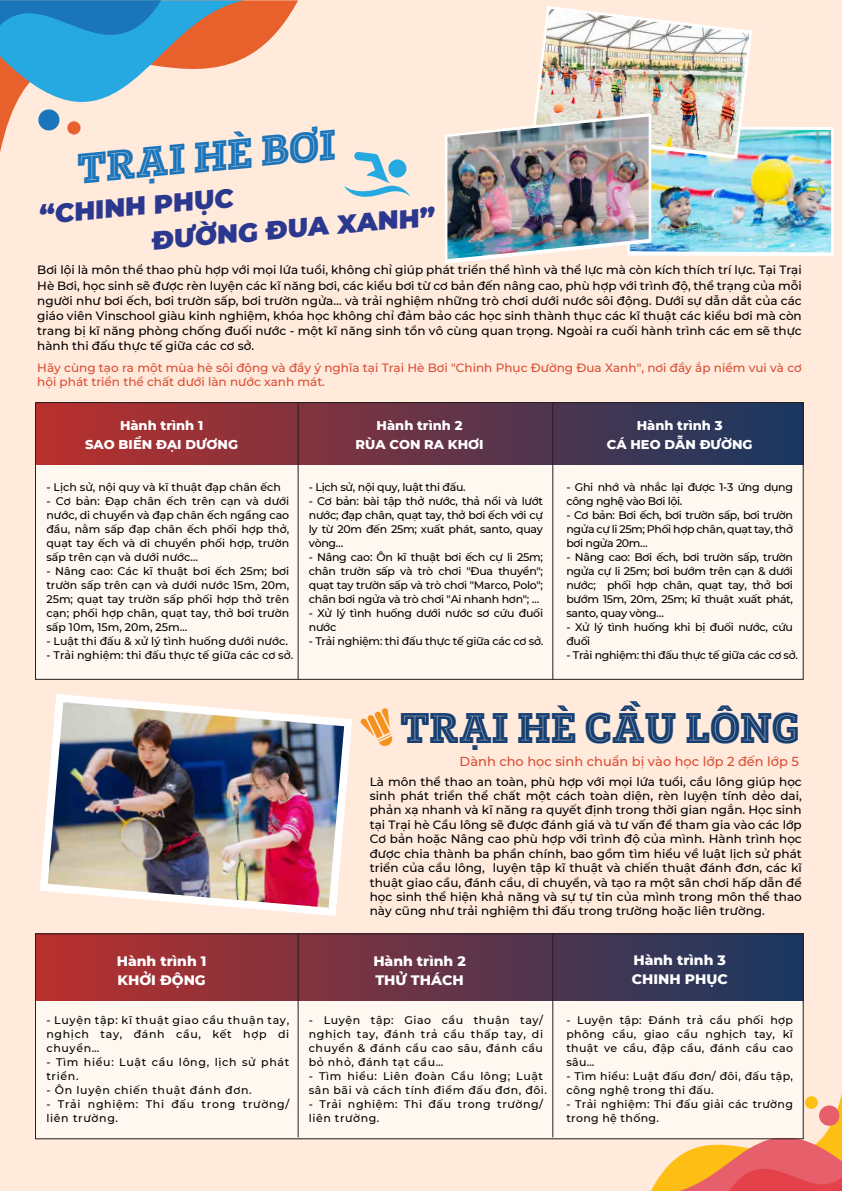
<style>
.page{position:relative;width:842px;height:1191px;background:#ffeadc}
.page>*{position:absolute;margin:0;border:0;box-sizing:border-box;transform-origin:0 0}
.t1{font:41px "SVN Posterizer KG Inline";letter-spacing:-.01em;color:#163f72}
.t2{font:40.8px "SVN Posterizer KG Inline";color:#1b75bb}
.t3{font:900 25.9px/36px "Montserrat";color:#2b388f}
.t4{font:800 14px/19px "Montserrat";color:#fff}
.t5{font:800 13px/19px "Montserrat";color:#fff;text-align:center}
.t6{font:500 13px "Montserrat";color:#da4c31}
.t7{font:500 12px/14.4px "Montserrat";color:#000;text-align:justify}
.t8{font:500 12px/14.4px "Montserrat";color:#da4c31}
.t9{font:500 11px/14px "Montserrat";color:#000;text-align:justify}
.t10{font:500 11px/14px "Montserrat";letter-spacing:-.03em;color:#000}
.t11{font:500 11px/14px "Montserrat";letter-spacing:.06em;color:#000}
.t12{font:500 11px/14px "Montserrat";letter-spacing:.05em;color:#000}
.t13{font:500 11px/14px "Montserrat";letter-spacing:-.025em;color:#000}
.t14{font:500 11px/14px "Montserrat";letter-spacing:.03em;color:#000}
</style>
<div class="page">
<svg style="left:650px;top:1072px;width:192px;height:119px"></svg>
<div style="left:819px;top:1105px;width:20px;height:20px;background:#e65f6b;border-radius:50%"></div>
<div style="left:805px;top:1096px;width:13px;height:13px;background:#fdbf13;border-radius:50%"></div>
<svg style="left:244px;top:0;width:54px;height:58px;fill:#e8612d"></svg>
<svg style="left:0;top:0;width:244px;height:152px"></svg>
<svg style="left:0;top:0;width:161px;height:86px"></svg>
<div style="left:38px;top:109px;width:21px;height:21px;background:#1b75bb;border-radius:50%"></div>
<div style="left:67px;top:121px;width:14px;height:13px;background:#e8612d;border-radius:50%"></div>
<img style="left:445px;top:6px;width:389px;height:258px">
<img style="left:447px;top:117px;width:202px;height:142px">
<svg style="left:344px;top:152px;width:66px;height:45px"></svg>
<div style="left:36px;top:402px;width:767px;height:277px;background:#fff8f1"></div>
<div style="left:36px;top:402px;width:768px;height:62px;background:linear-gradient(to right,#b9302c,#193861)"></div>
<hr style="left:298px;top:402px;width:1px;height:277px;background:#231f20">
<hr style="left:552px;top:402px;width:1px;height:277px;background:#231f20">
<div style="left:36px;top:934px;width:767px;height:203px;background:#fff8f1"></div>
<div style="left:36px;top:934px;width:768px;height:66px;background:linear-gradient(to right,#b9302c,#193861)"></div>
<div style="left:35px;top:933px;width:768px;height:206px;border:1px solid #231f20"></div>
<hr style="left:298px;top:934px;width:1px;height:203px;background:#231f20">
<hr style="left:552px;top:934px;width:1px;height:203px;background:#231f20">
<svg style="left:40px;top:694px;width:312px;height:222px"></svg>
<img style="left:48px;top:702px;width:296px;height:205px">
<svg style="left:360px;top:708px;width:32px;height:38px"></svg>
<h2 class="t2" style="left:73px;top:135px;width:262px;rotate:-5deg">TRẠI HÈ BƠI</h2>
<h3 class="t3" style="left:147px;top:185px;width:285px;text-indent:-110px;rotate:-5deg">“CHINH PHỤC<br>ĐƯỜNG ĐUA XANH”</h3>
<p class="t7" style="left:37px;top:262px;width:766px;line-height:15px">Bơi lội là môn thể thao phù hợp với mọi lứa tuổi, không chỉ giúp phát triển thể hình và thể lực mà còn kích thích trí lực. Tại Trại Hè Bơi, học sinh sẽ được rèn luyện các kĩ năng bơi, các kiểu bơi từ cơ bản đến nâng cao, phù hợp với trình độ, thể trạng của mỗi người như bơi ếch, bơi trườn sấp, bơi trườn ngửa… và trải nghiệm những trò chơi dưới nước sôi động. Dưới sự dẫn dắt của các giáo viên Vinschool giàu kinh nghiệm, khóa học không chỉ đảm bảo các học sinh thành thục các kĩ thuật các kiểu bơi mà còn trang bị kĩ năng phòng chống đuối nước - một kĩ năng sinh tồn vô cùng quan trọng. Ngoài ra cuối hành trình các em sẽ thực hành thi đấu thực tế giữa các cơ sở.</p>
<p class="t8" style="left:37px;top:360px;width:766px">Hãy cùng tạo ra một mùa hè sôi động và đầy ý nghĩa tại Trại Hè Bơi "Chinh Phục Đường Đua Xanh", nơi đầy ắp niềm vui và cơ hội phát triển thể chất dưới làn nước xanh mát.</p>
<p class="t5" style="left:85px;top:415px;width:154px">Hành trình 1<br>SAO BIỂN ĐẠI DƯƠNG</p>
<p class="t5" style="left:356px;top:415px;width:129px">Hành trình 2<br>RÙA CON RA KHƠI</p>
<p class="t13" style="left:309px;top:479px;width:158px">- Lịch sử, nội quy, luật thi đấu.</p>
<p class="t9" style="left:309px;top:493px;width:236px">- Cơ bản: bài tập thở nước, thả nổi và lướt nước; đạp chân, quạt tay, thở bơi ếch với cự ly từ 20m đến 25m; xuất phát, santo, quay vòng…</p>
<p class="t9" style="left:309px;top:549px;width:236px">- Nâng cao: Ôn kĩ thuật bơi ếch cự li 25m; chân trườn sấp và trò chơi "Đua thuyền"; quạt tay trườn sấp và trò chơi "Marco, Polo"; chân bơi ngửa và trò chơi "Ai nhanh hơn"; …</p>
<p class="t13" style="left:309px;top:605px;width:236px">- Xử lý tình huống dưới nước sơ cứu đuối nước</p>
<p class="t13" style="left:309px;top:633px;width:236px">- Trải nghiệm: thi đấu thực tế giữa các cơ sở.</p>
<p class="t9" style="left:46px;top:479px;width:236px">- Lịch sử, nội quy và kĩ thuật đạp chân ếch</p>
<p class="t9" style="left:46px;top:493px;width:244px">- Cơ bản: Đạp chân ếch trên cạn và dưới nước, di chuyển và đạp chân ếch ngẩng cao đầu, nằm sấp đạp chân ếch phối hợp thở, quạt tay ếch và di chuyển phối hợp, trườn sấp trên cạn và dưới nước…</p>
<p class="t9" style="left:46px;top:563px;width:244px">- Nâng cao: Các kĩ thuật bơi ếch 25m; bơi trườn sấp trên cạn và dưới nước 15m, 20m, 25m; quạt tay trườn sấp phối hợp thở trên cạn; phối hợp chân, quạt tay, thở bơi trườn sấp 10m, 15m, 20m, 25m…</p>
<p class="t9" style="left:46px;top:633px;width:243px">- Luật thi đấu &amp; xử lý tình huống dưới nước.</p>
<p class="t9" style="left:46px;top:647px;width:248px">- Trải nghiệm: thi đấu thực tế giữa các cơ sở.</p>
<p class="t5" style="left:607px;top:415px;width:147px">Hành trình 3<br>CÁ HEO DẪN ĐƯỜNG</p>
<p class="t10" style="left:566px;top:479px;width:228px">- Ghi nhớ và nhắc lại được 1-3 ứng dụng công nghệ vào Bơi lội.</p>
<p class="t9" style="left:566px;top:507px;width:228px">- Cơ bản: Bơi ếch, bơi trườn sấp, bơi trườn ngửa cự li 25m; Phối hợp chân, quạt tay, thở bơi ngửa 20m…</p>
<p class="t9" style="left:566px;top:549px;width:228px">- Nâng cao: Bơi ếch, bơi trườn sấp, trườn ngửa cự li 25m; bơi bướm trên cạn &amp; dưới nước; phối hợp chân, quạt tay, thở bơi bướm 15m, 20m, 25m; kĩ thuật xuất phát, santo, quay vòng…</p>
<p class="t10" style="left:566px;top:619px;width:228px">- Xử lý tình huống khi bị đuối nước, cứu đuối</p>
<p class="t10" style="left:566px;top:647px;width:233px">- Trải nghiệm: thi đấu thực tế giữa các cơ sở.</p>
<h1 class="t1" style="left:400px;top:694px;width:401px">TRẠI HÈ CẦU LÔNG</h1>
<p class="t7" style="left:370px;top:773px;width:433px">Là môn thể thao an toàn, phù hợp với mọi lứa tuổi, cầu lông giúp học sinh phát triển thể chất một cách toàn diện, rèn luyện tính dẻo dai, phản xạ nhanh và kĩ năng ra quyết định trong thời gian ngắn. Học sinh tại Trại hè Cầu lông sẽ được đánh giá và tư vấn để tham gia vào các lớp Cơ bản hoặc Nâng cao phù hợp với trình độ của mình. Hành trình học được chia thành ba phần chính, bao gồm tìm hiểu về luật lịch sử phát triển của cầu lông, luyện tập kĩ thuật và chiến thuật đánh đơn, các kĩ thuật giao cầu, đánh cầu, di chuyển, và tạo ra một sân chơi hấp dẫn để học sinh thể hiện khả năng và sự tự tin của mình trong môn thể thao này cũng như trải nghiệm thi đấu trong trường hoặc liên trường.</p>
<p class="t6" style="left:460px;top:752px;width:341px">Dành cho học sinh chuẩn bị vào học lớp 2 đến lớp 5</p>
<p class="t4" style="left:117px;top:950px;width:91px">Hành trình 1<br>KHỞI ĐỘNG</p>
<p class="t4" style="left:373px;top:950px;width:94px">Hành trình 2<br>THỬ THÁCH</p>
<p class="t9" style="left:309px;top:1012px;width:236px">- Luyện tập: Giao cầu thuận tay/ nghịch tay, đánh trả cầu thấp tay, di chuyển &amp; đánh cầu cao sâu, đánh cầu bỏ nhỏ, đánh tạt cầu…</p>
<p class="t12" style="left:309px;top:1068px;width:240px">- Tìm hiểu: Liên đoàn Cầu lông; Luật sân bãi và cách tính điểm đấu đơn, đôi.</p>
<p class="t12" style="left:309px;top:1096px;width:236px">- Trải nghiệm: Thi đấu trong trường/ liên trường.</p>
<p class="t9" style="left:46px;top:1012px;width:244px">- Luyện tập: kĩ thuật giao cầu thuận tay, nghịch tay, đánh cầu, kết hợp di chuyển…</p>
<p class="t11" style="left:46px;top:1054px;width:244px">- Tìm hiểu: Luật cầu lông, lịch sử phát triển.</p>
<p class="t11" style="left:46px;top:1082px;width:207px">- Ôn luyện chiến thuật đánh đơn.</p>
<p class="t11" style="left:46px;top:1096px;width:244px">- Trải nghiệm: Thi đấu trong trường/ liên trường.</p>
<p class="t4" style="left:632px;top:949px;width:97px">Hành trình 3<br>CHINH PHỤC</p>
<p class="t9" style="left:566px;top:1012px;width:228px">- Luyện tập: Đánh trả cầu phối hợp phông cầu, giao cầu nghịch tay, kĩ thuật ve cầu, đập cầu, đánh cầu cao sâu…</p>
<p class="t14" style="left:566px;top:1068px;width:228px">- Tìm hiểu: Luật đấu đơn/ đôi, đấu tập, công nghệ trong thi đấu.</p>
<p class="t14" style="left:566px;top:1096px;width:228px">- Trải nghiệm: Thi đấu giải các trường trong hệ thống.</p>
</div>
